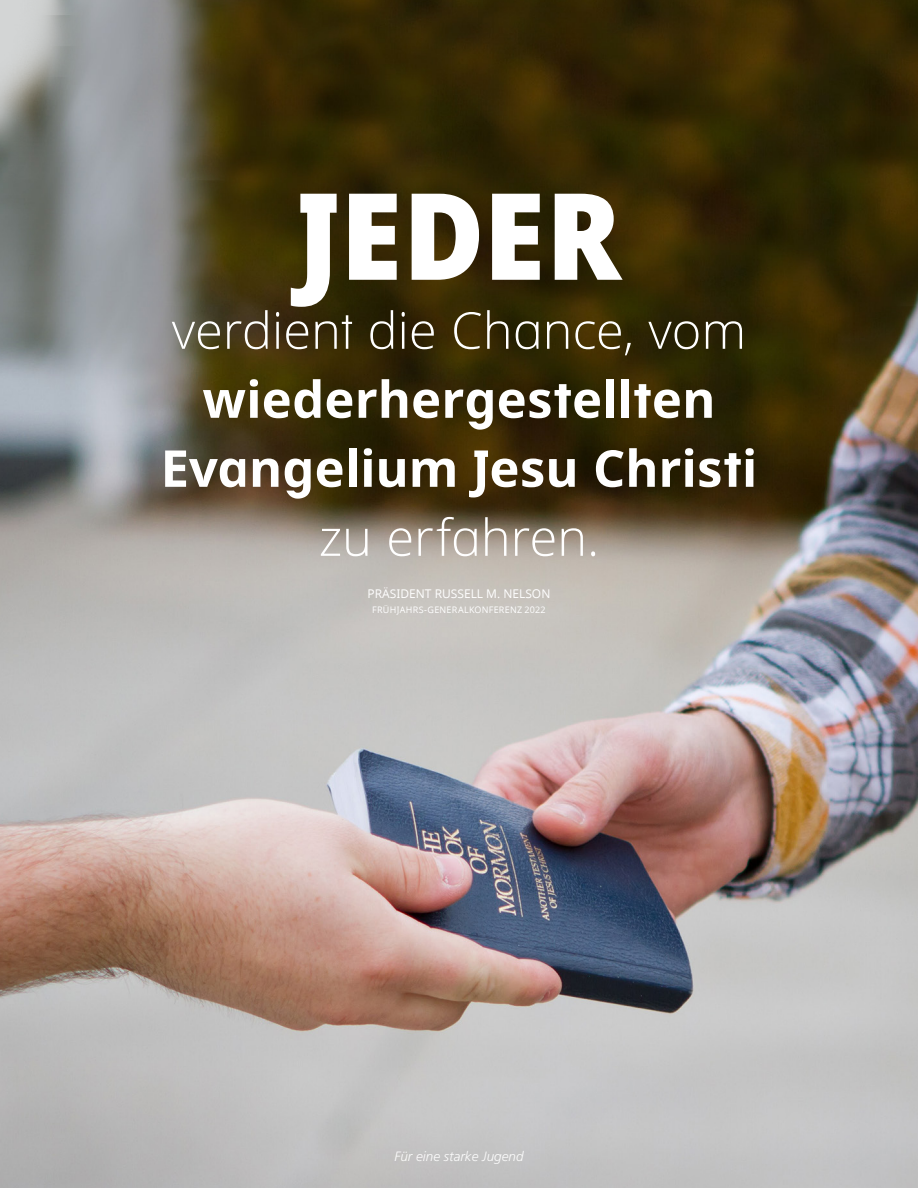
<style>
.page{position:relative;width:918px;height:1188px;background:#fff}
.page>*{position:absolute;margin:0;border:0;box-sizing:border-box;transform-origin:0 0}
.Pull_Quote_Nelson1{font:800 120.6px "Dots Solid Condlds Lat";letter-spacing:.005em;color:#fff}
.Pull_Quote_Nelson1-2{font:700 50.85px/69px "Dots Solidlds Lat";color:#fff;text-align:center}
.t1{font:italic 300 13.5px "Frutigerlds Lat";color:#fff}
.Citation_center_whit{font:12px "Dots Solidlds Lat";color:#fff}
.GC_white_centered{font:9px "Dots Solidlds Lat";letter-spacing:.025em;color:#fff}
.s1{font-weight:300}
</style>
<div class="page">
<img style="left:0;top:0;width:918px;height:1188px">
<p class="Pull_Quote_Nelson1" style="left:297px;top:144px;width:326px">JEDER</p>
<p class="Pull_Quote_Nelson1-2" style="left:161px;top:297px;width:598px"><span class="s1">verdient die Chance, vom </span>wiederhergestellten<br>Evangelium Jesu Christi <span class="s1">zu erfahren.</span></p>
<p class="Citation_center_whit" style="left:368px;top:584px;width:184px">PRÄSIDENT RUSSELL M. NELSON</p>
<p class="GC_white_centered" style="left:372px;top:603px;width:175px">FRÜHJAHRS-GENERALKONFERENZ 2022</p>
<p class="t1" style="left:394px;top:1146px;width:131px">Für eine starke Jugend</p>
</div>
